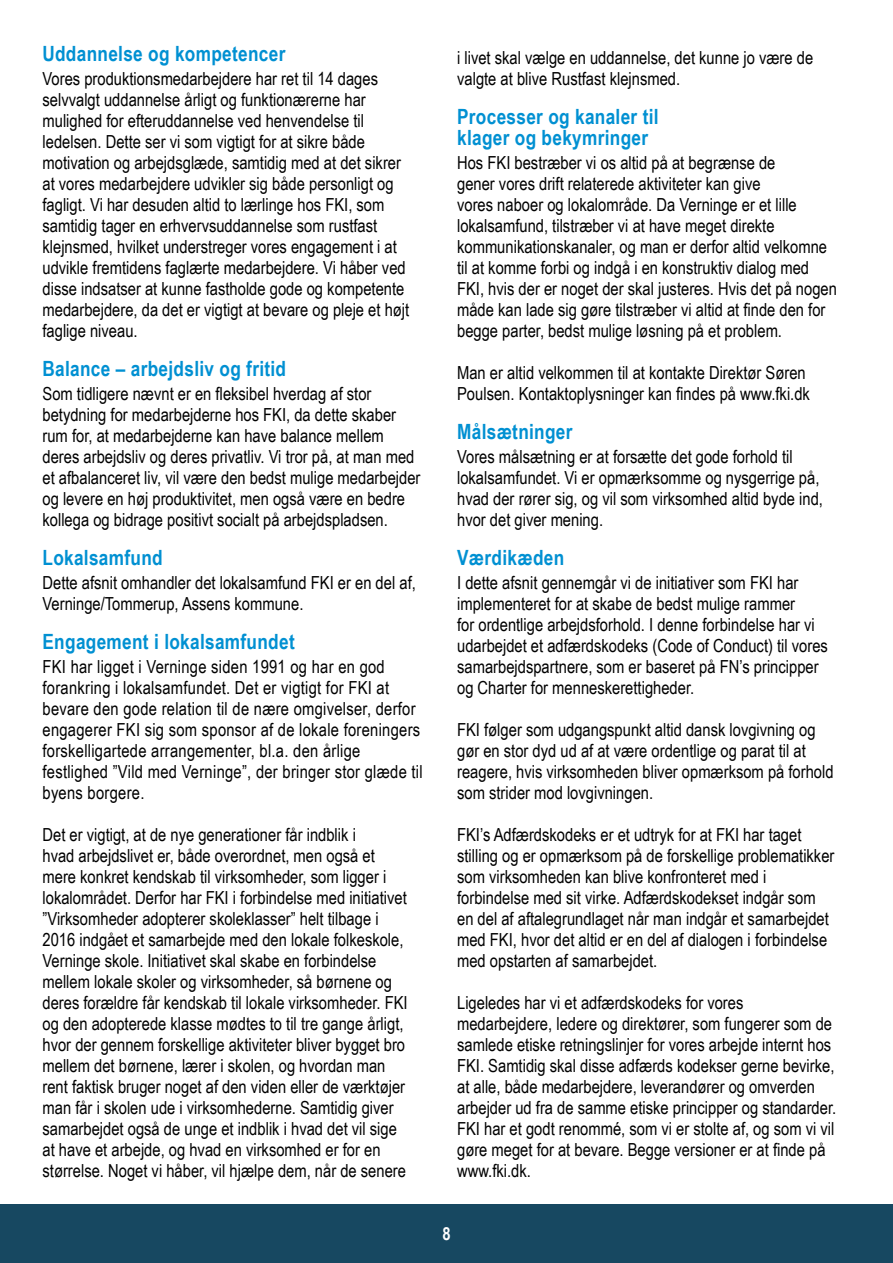
<style>
.page{position:relative;width:893px;height:1263px;background:#fff}
.page>*{position:absolute;margin:0;border:0;box-sizing:border-box;transform-origin:0 0}
.t1{font:700 21px/21px "Arial Narrow";letter-spacing:.015em;color:#0090d2}
.t2{font:18px/21px "Arial Narrow";color:#000}
.t3{font:700 18px "Arial Narrow";color:#fff}
</style>
<div class="page">
<div style="left:0;top:1204px;width:893px;height:59px;background:#174861"></div>
<p class="t1" style="left:43px;top:42px;width:244px">Uddannelse og kompetencer</p>
<p class="t2" style="left:43px;top:67px;width:368px">Vores produktionsmedarbejdere har ret til 14 dages selvvalgt uddannelse årligt og funktionærerne har mulighed for efteruddannelse ved henvendelse til ledelsen. Dette ser vi som vigtigt for at sikre både motivation og arbejdsglæde, samtidig med at det sikrer at vores medarbejdere udvikler sig både personligt og fagligt. Vi har desuden altid to lærlinge hos FKI, som samtidig tager en erhvervsuddannelse som rustfast klejnsmed, hvilket understreger vores engagement i at udvikle fremtidens faglærte medarbejdere. Vi håber ved disse indsatser at kunne fastholde gode og kompetente medarbejdere, da det er vigtigt at bevare og pleje et højt faglige niveau.</p>
<p class="t1" style="left:43px;top:357px;width:245px">Balance – arbejdsliv og fritid</p>
<p class="t2" style="left:43px;top:382px;width:379px">Som tidligere nævnt er en fleksibel hverdag af stor betydning for medarbejderne hos FKI, da dette skaber rum for, at medarbejderne kan have balance mellem deres arbejdsliv og deres privatliv. Vi tror på, at man med et afbalanceret liv, vil være den bedst mulige medarbejder og levere en høj produktivitet, men også være en bedre kollega og bidrage positivt socialt på arbejdspladsen.</p>
<p class="t1" style="left:43px;top:546px;width:122px">Lokalsamfund</p>
<p class="t2" style="left:43px;top:571px;width:375px">Dette afsnit omhandler det lokalsamfund FKI er en del af,<br>Verninge/Tommerup, Assens kommune.</p>
<p class="t1" style="left:43px;top:630px;width:254px">Engagement i lokalsamfundet</p>
<p class="t2" style="left:43px;top:655px;width:382px">FKI har ligget i Verninge siden 1991 og har en god forankring i lokalsamfundet. Det er vigtigt for FKI at bevare den gode relation til de nære omgivelser, derfor engagerer FKI sig som sponsor af de lokale foreningers forskelligartede arrangementer, bl.a. den årlige festlighed ”Vild med Verninge”, der bringer stor glæde til byens borgere.</p>
<p class="t2" style="left:43px;top:823px;width:367px">Det er vigtigt, at de nye generationer får indblik i<br>hvad arbejdslivet er, både overordnet, men også et mere konkret kendskab til virksomheder, som ligger i lokalområdet. Derfor har FKI i forbindelse med initiativet ”Virksomheder adopterer skoleklasser” helt tilbage i 2016 indgået et samarbejde med den lokale folkeskole, Verninge skole. Initiativet skal skabe en forbindelse mellem lokale skoler og virksomheder, så børnene og deres forældre får kendskab til lokale virksomheder. FKI og den adopterede klasse mødtes to til tre gange årligt, hvor der gennem forskellige aktiviteter bliver bygget bro mellem det børnene, lærer i skolen, og hvordan man rent faktisk bruger noget af den viden eller de værktøjer man får i skolen ude i virksomhederne. Samtidig giver samarbejdet også de unge et indblik i hvad det vil sige at have et arbejde, og hvad en virksomhed er for en størrelse. Noget vi håber, vil hjælpe dem, når de senere</p>
<p class="t2" style="left:457px;top:46px;width:358px">i livet skal vælge en uddannelse, det kunne jo være de valgte at blive Rustfast klejnsmed.</p>
<p class="t1" style="left:457px;top:105px;width:203px">Processer og kanaler til klager og bekymringer</p>
<p class="t2" style="left:457px;top:151px;width:381px">Hos FKI bestræber vi os altid på at begrænse de<br>gener vores drift relaterede aktiviteter kan give<br>vores naboer og lokalområde. Da Verninge er et lille lokalsamfund, tilstræber vi at have meget direkte kommunikationskanaler, og man er derfor altid velkomne til at komme forbi og indgå i en konstruktiv dialog med FKI, hvis der er noget der skal justeres. Hvis det på nogen måde kan lade sig gøre tilstræber vi altid at finde den for begge parter, bedst mulige løsning på et problem.</p>
<p class="t2" style="left:457px;top:361px;width:354px">Man er altid velkommen til at kontakte Direktør Søren<br>Poulsen. Kontaktoplysninger kan findes på www.fki.dk</p>
<p class="t1" style="left:457px;top:420px;width:117px">Målsætninger</p>
<p class="t2" style="left:457px;top:445px;width:367px">Vores målsætning er at forsætte det gode forhold til lokalsamfundet. Vi er opmærksomme og nysgerrige på, hvad der rører sig, og vil som virksomhed altid byde ind, hvor det giver mening.</p>
<p class="t1" style="left:457px;top:546px;width:109px">Værdikæden</p>
<p class="t2" style="left:457px;top:571px;width:372px">I dette afsnit gennemgår vi de initiativer som FKI har implementeret for at skabe de bedst mulige rammer<br>for ordentlige arbejdsforhold. I denne forbindelse har vi udarbejdet et adfærdskodeks (Code of Conduct) til vores samarbejdspartnere, som er baseret på FN’s principper og Charter for menneskerettigheder.</p>
<p class="t2" style="left:457px;top:718px;width:378px">FKI følger som udgangspunkt altid dansk lovgivning og gør en stor dyd ud af at være ordentlige og parat til at reagere, hvis virksomheden bliver opmærksom på forhold som strider mod lovgivningen.</p>
<p class="t2" style="left:457px;top:823px;width:379px">FKI’s Adfærdskodeks er et udtryk for at FKI har taget stilling og er opmærksom på de forskellige problematikker som virksomheden kan blive konfronteret med i forbindelse med sit virke. Adfærdskodekset indgår som en del af aftalegrundlaget når man indgår et samarbejdet med FKI, hvor det altid er en del af dialogen i forbindelse med opstarten af samarbejdet.</p>
<p class="t2" style="left:457px;top:991px;width:381px">Ligeledes har vi et adfærdskodeks for vores medarbejdere, ledere og direktører, som fungerer som de samlede etiske retningslinjer for vores arbejde internt hos FKI. Samtidig skal disse adfærds kodekser gerne bevirke, at alle, både medarbejdere, leverandører og omverden arbejder ud fra de samme etiske principper og standarder.<br>FKI har et godt renommé, som vi er stolte af, og som vi vil gøre meget for at bevare. Begge versioner er at finde på www.fki.dk.</p>
<p class="t3" style="left:442px;top:1220px;width:10px">8</p>
</div>
